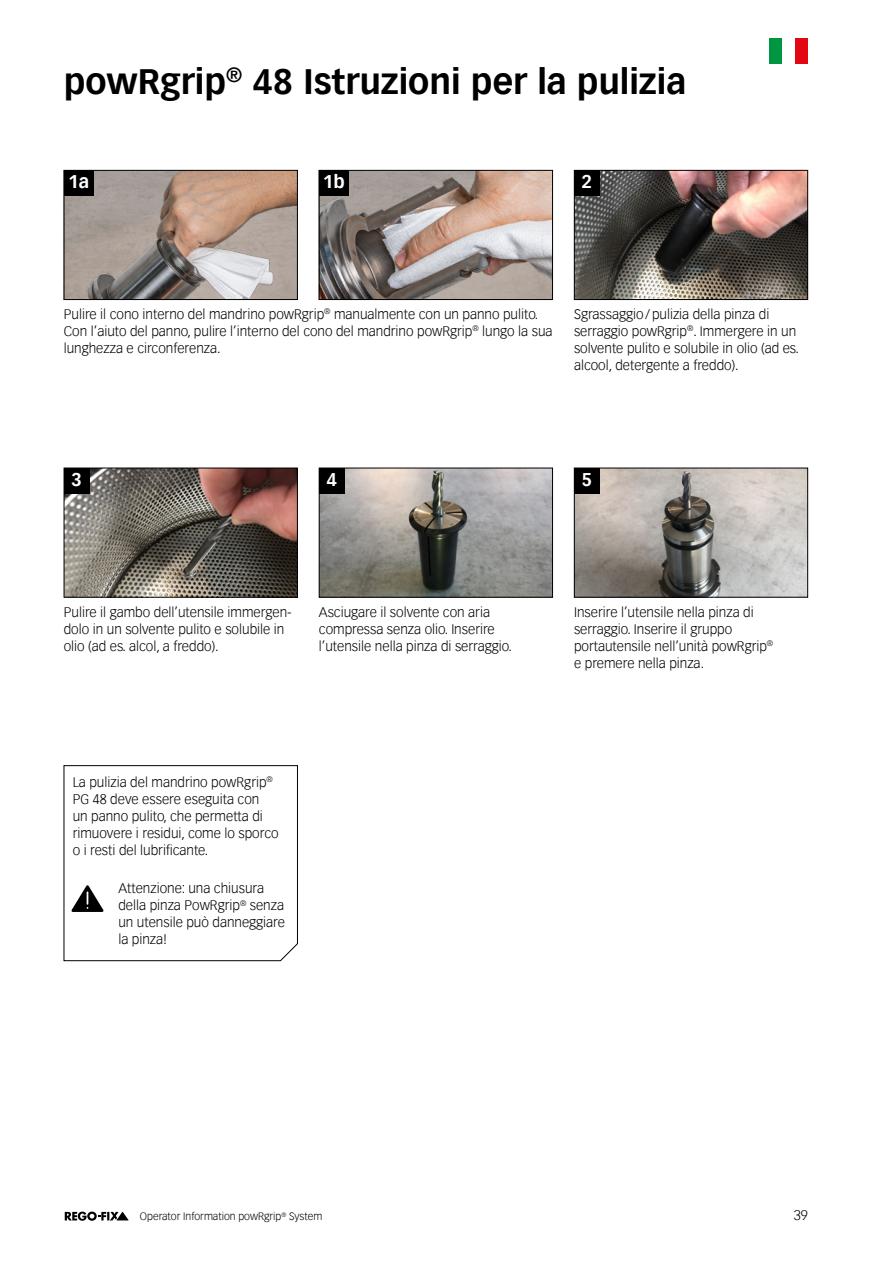
<style>
.page{position:relative;width:893px;height:1263px;background:#fff}
.page>*{position:absolute;margin:0;border:0;box-sizing:border-box;transform-origin:0 0}
.Headline_2{font:700 34.5px "Vectora Com";color:#000}
.Text_1spaltig{font:700 18px "Vectora Com";color:#fff}
.Gundtext_1spaltig{font:300 13.5px/17px "Vectora Com";color:#000}
.t1{font:300 10.5px "Vectora Com";color:#000}
</style>
<div class="page">
<svg style="left:65px;top:1211px;width:64px;height:10px"></svg>
<div style="left:770px;top:38px;width:38px;height:26px;background:#009641"></div>
<div style="left:782px;top:38px;width:26px;height:26px;background:#fff"></div>
<div style="left:795px;top:38px;width:13px;height:26px;background:#e30613"></div>
<img style="left:321px;top:470px;width:230px;height:125px">
<div style="left:319px;top:468px;width:234px;height:129px;border:1px solid #000"></div>
<div style="left:319px;top:468px;width:25px;height:26px;background:#000"></div>
<img style="left:576px;top:470px;width:230px;height:125px">
<div style="left:574px;top:468px;width:234px;height:129px;border:1px solid #000"></div>
<div style="left:574px;top:468px;width:26px;height:25px;background:#000"></div>
<img style="left:66px;top:470px;width:230px;height:125px">
<div style="left:64px;top:468px;width:234px;height:129px;border:1px solid #000"></div>
<div style="left:64px;top:468px;width:25px;height:25px;background:#000"></div>
<img style="left:576px;top:172px;width:230px;height:126px">
<div style="left:574px;top:170px;width:234px;height:130px;border:1px solid #000"></div>
<div style="left:574px;top:170px;width:26px;height:26px;background:#000"></div>
<img style="left:66px;top:172px;width:230px;height:126px">
<div style="left:64px;top:170px;width:234px;height:130px;border:1px solid #000"></div>
<div style="left:64px;top:170px;width:30px;height:26px;background:#000"></div>
<svg style="left:321px;top:172px;width:230px;height:126px;background:#a3958f"></svg>
<div style="left:319px;top:170px;width:234px;height:130px;border:1px solid #000"></div>
<div style="left:319px;top:170px;width:30px;height:26px;background:#000"></div>
<svg style="left:64px;top:765px;width:234px;height:196px"></svg>
<p class="Headline_2" style="left:64px;top:60px;width:624px">powRgrip<sup>®</sup> 48 Istruzioni per la pulizia</p>
<p class="Text_1spaltig" style="left:68px;top:171px;width:22px">1a</p>
<p class="Text_1spaltig" style="left:323px;top:171px;width:23px">1b</p>
<p class="Text_1spaltig" style="left:581px;top:171px;width:12px">2</p>
<p class="Gundtext_1spaltig" style="left:64px;top:306px;width:490px">Pulire il cono interno del mandrino powRgrip<sup>®</sup> manualmente con un panno pulito.<br>Con l’aiuto del panno, pulire l’interno del cono del mandrino powRgrip<sup>®</sup> lungo la sua lunghezza e circonferenza.</p>
<p class="Gundtext_1spaltig" style="left:574px;top:306px;width:226px">Sgrassaggio/pulizia della pinza di serraggio powRgrip<sup>®</sup>. Immergere in un solvente pulito e solubile in olio (ad es. alcool, detergente a freddo).</p>
<p class="Text_1spaltig" style="left:71px;top:469px;width:12px">3</p>
<p class="Text_1spaltig" style="left:326px;top:469px;width:12px">4</p>
<p class="Text_1spaltig" style="left:581px;top:469px;width:12px">5</p>
<p class="Gundtext_1spaltig" style="left:64px;top:603px;width:229px">Pulire il gambo dell’utensile immergen&shy;dolo in un solvente pulito e solubile in olio (ad es. alcol, a freddo).</p>
<p class="Gundtext_1spaltig" style="left:319px;top:603px;width:194px">Asciugare il solvente con aria compressa senza olio. Inserire l’utensile nella pinza di serraggio.</p>
<p class="Gundtext_1spaltig" style="left:73px;top:773px;width:207px">La pulizia del mandrino powRgrip<sup>®<br></sup>PG 48 deve essere eseguita con<br>un panno pulito, che permetta di rimuovere i residui, come lo sporco o i resti del lubrificante.</p>
<p class="Gundtext_1spaltig" style="left:118px;top:880px;width:168px">Attenzione: una chiusura della pinza PowRgrip<sup>®</sup> senza un utensile può danneggiare la pinza!</p>
<p class="Gundtext_1spaltig" style="left:574px;top:603px;width:201px">Inserire l’utensile nella pinza di serraggio. Inserire il gruppo portautensile nell’unità powRgrip<sup>® </sup>e premere nella pinza.</p>
<p class="t1" style="left:140px;top:1210px;width:184px">Operator Information powRgrip<sup>®</sup> System</p>
<p class="Gundtext_1spaltig" style="left:794px;top:1207px;width:16px">39</p>
</div>
